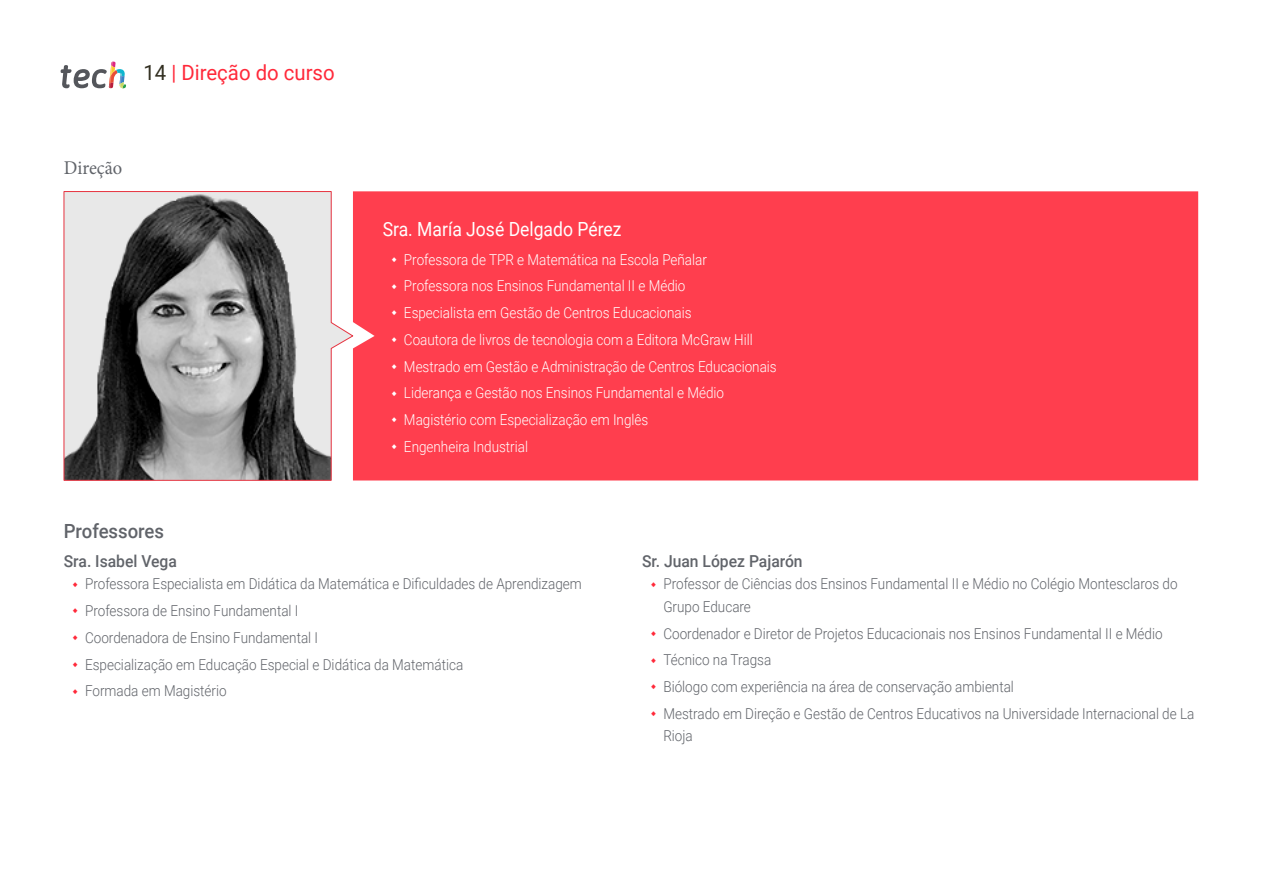
<style>
.page{position:relative;width:1263px;height:893px;background:#fff}
.page>*{position:absolute;margin:0;border:0;box-sizing:border-box;transform-origin:0 0}
.t1{font:21px "Roboto";color:#ff293a}
.t2{font:19.5px "Roboto";color:#fff;scale:.9 1}
.t3{font:500 19.5px "Roboto";color:#61646a;scale:.95 1}
.t4{font:19.5px "Minion Pro";color:#61646a;scale:.95 1}
.t5{font:500 16.5px "Roboto";color:#61646a;scale:.95 1}
.t6{font:300 15px/26.7px "Roboto";color:#61646a;scale:.9 1}
.t7{font:300 15px/26.7px "Roboto";color:#fff;scale:.9 1}
.s1{color:#312e20}
</style>
<div class="page">
<div style="left:353px;top:191px;width:845px;height:289px;background:#ff3e4e"></div>
<svg style="left:61px;top:62px;width:65px;height:27px"></svg>
<svg style="left:64px;top:191px;width:289px;height:290px"></svg>
<svg style="left:392px;top:257px;width:5px;height:5px"></svg>
<svg style="left:392px;top:284px;width:5px;height:5px"></svg>
<svg style="left:392px;top:310px;width:5px;height:5px"></svg>
<svg style="left:392px;top:337px;width:5px;height:5px"></svg>
<svg style="left:392px;top:364px;width:5px;height:5px"></svg>
<svg style="left:392px;top:391px;width:5px;height:5px"></svg>
<svg style="left:392px;top:417px;width:5px;height:5px"></svg>
<svg style="left:392px;top:444px;width:5px;height:5px"></svg>
<h1 class="t1" style="left:144px;top:57px;width:193px"><span class="s1">14</span> | Direção do curso</h1>
<h2 class="t4" style="left:64px;top:155px;width:63px">Direção</h2>
<h2 class="t2" style="left:383px;top:215px;width:267px">Sra. María José Delgado Pérez</h2>
<p class="t7" style="left:404px;top:245px;width:416px">Professora de TPR e Matemática na Escola Peñalar<br>Professora nos Ensinos Fundamental II e Médio<br>Especialista em Gestão de Centros Educacionais<br>Coautora de livros de tecnologia com a Editora McGraw Hill Mestrado em Gestão e Administração de Centros Educacionais Liderança e Gestão nos Ensinos Fundamental e Médio Magistério com Especialização em Inglês<br>Engenheira Industrial</p>
<h2 class="t3" style="left:64px;top:517px;width:107px">Professores</h2>
<p class="t5" style="left:64px;top:550px;width:121px">Sra. Isabel Vega</p>
<p class="t6" style="left:85px;top:570px;width:553px">Professora Especialista em Didática da Matemática e Dificuldades de Aprendizagem Professora de Ensino Fundamental I<br>Coordenadora de Ensino Fundamental I<br>Especialização em Educação Especial e Didática da Matemática<br>Formada em Magistério</p>
<p class="t5" style="left:642px;top:550px;width:170px">Sr. Juan López Pajarón</p>
<p class="t6" style="left:663px;top:572px;width:573px;line-height:22.5px">Professor de Ciências dos Ensinos Fundamental II e Médio no Colégio Montesclaros do<br>Grupo Educare</p>
<p class="t6" style="left:663px;top:619px;width:591px">Coordenador e Diretor de Projetos Educacionais nos Ensinos Fundamental II e Médio Técnico na Tragsa<br>Biólogo com experiência na área de conservação ambiental<br>Mestrado em Direção e Gestão de Centros Educativos na Universidade Internacional de La</p>
<p class="t6" style="left:663px;top:722px;width:34px">Rioja</p>
</div>
